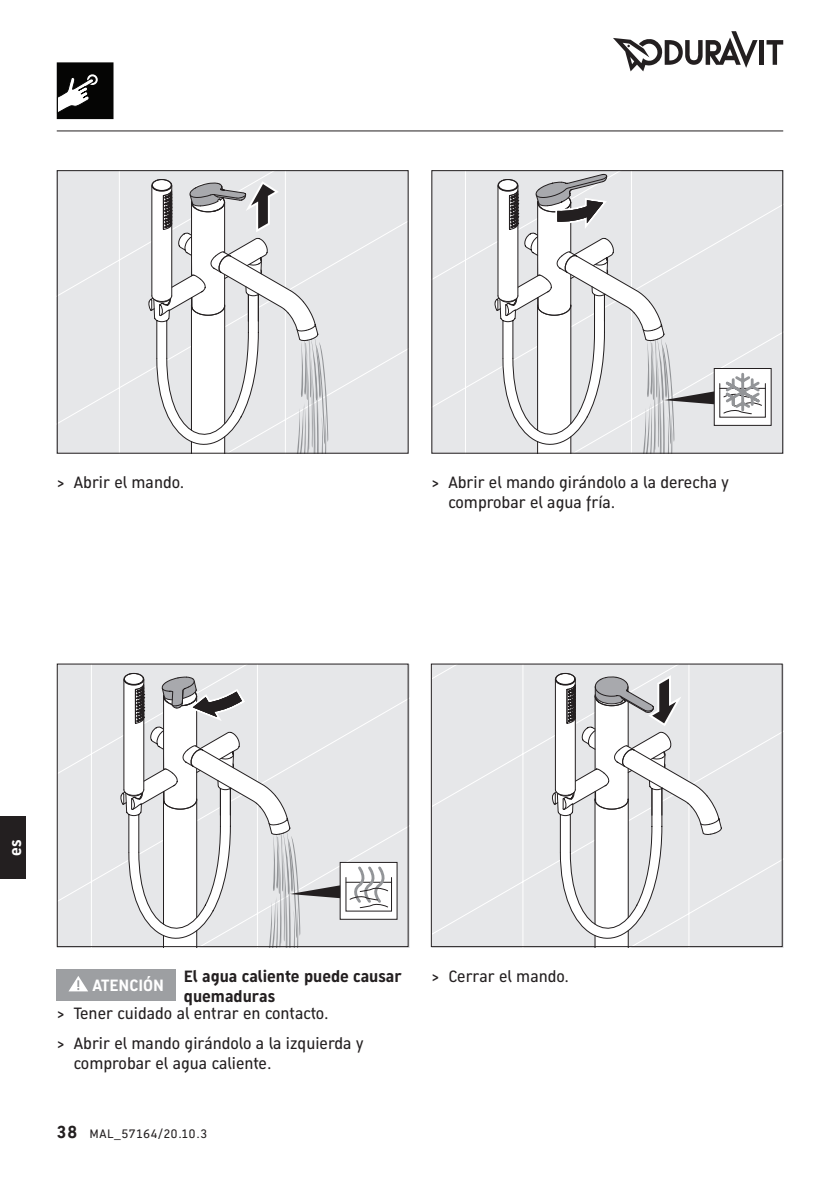
<style>
.page{position:relative;width:840px;height:1191px;background:#fff}
.page>*{position:absolute;margin:0;border:0;box-sizing:border-box;transform-origin:0 0}
.t1{font:16px/29.6px "Dura Sans 2014 c";color:#231f20}
.t2{font:700 16px/20px "Dura Sans 2014 c";color:#231f20}
.t3{font:700 16px "Dura Sans 2014 c";color:#fff}
.t4{font:12px "Dura Sans 2014 c";letter-spacing:.05em;color:#231f20}
.s1{font-weight:700;font-size:17px}
</style>
<div class="page">
<div style="left:433px;top:172px;width:347px;height:280px;background:#e6e7e9"></div>
<svg style="left:765px;top:368px;width:6px;height:58px"></svg>
<svg style="left:494px;top:174px;width:271px;height:278px"></svg>
<div style="left:59px;top:172px;width:347px;height:280px;background:#e6e7e9"></div>
<svg style="left:148px;top:178px;width:180px;height:274px"></svg>
<div style="left:59px;top:664px;width:350px;height:283px;background:#e6e7e9"></div>
<div style="left:339px;top:862px;width:58px;height:57px;background:#fff"></div>
<hr style="left:346px;top:882px;width:45px;height:1px;background:#231f20">
<div style="left:345px;top:877px;width:47px;height:34px;border:1px solid #231f20"></div>
<svg style="left:120px;top:665px;width:268px;height:280px"></svg>
<div style="left:432px;top:664px;width:351px;height:283px;background:#e6e7e9"></div>
<svg style="left:551px;top:671px;width:170px;height:274px"></svg>
<div style="left:57px;top:969px;width:119px;height:32px;background:#9d9fa2"></div>
<svg style="left:69px;top:976px;width:19px;height:15px"></svg>
<hr style="left:759px;top:40px;width:4px;height:25px;background:#231f20">
<svg style="left:766px;top:40px;width:16px;height:25px"></svg>
<svg style="left:613px;top:31px;width:144px;height:40px"></svg>
<hr style="left:57px;top:130px;width:725px;height:1px;background:#231f20">
<div style="left:0;top:816px;width:26px;height:63px;background:#231f20"></div>
<div style="left:431px;top:170px;width:351px;height:284px;border:1px solid #231f20"></div>
<div style="left:57px;top:170px;width:351px;height:284px;border:1px solid #231f20"></div>
<div style="left:430px;top:663px;width:352px;height:284px;border:1px solid #231f20"></div>
<div style="left:57px;top:663px;width:351px;height:284px;border:1px solid #231f20"></div>
<svg style="left:57px;top:62px;width:56px;height:57px;background:#313130"></svg>
<p class="t1" style="left:57px;top:468px;width:129px">&gt; Abrir el mando.</p>
<p class="t1" style="left:448px;top:473px;width:282px;line-height:20px;text-indent:-17px">&gt; Abrir el mando girándolo a la derecha y comprobar el agua fría.</p>
<p class="t3" style="left:4px;top:856px;width:18px;rotate:-90deg">es</p>
<p class="t3" style="left:92px;top:974px;width:73px">ATENCIÓN</p>
<p class="t2" style="left:184px;top:966px;width:219px">El agua caliente puede causar quemaduras</p>
<p class="t1" style="left:57px;top:999px;width:308px">&gt; Tener cuidado al entrar en contacto.<br>&gt; Abrir el mando girándolo a la izquierda y</p>
<p class="t1" style="left:74px;top:1048px;width:199px">comprobar el agua caliente.</p>
<p class="t4" style="left:57px;top:1125px;width:152px"><span class="s1">38</span> MAL_57164/20.10.3</p>
<p class="t1" style="left:431px;top:961px;width:139px">&gt; Cerrar el mando.</p>
</div>
